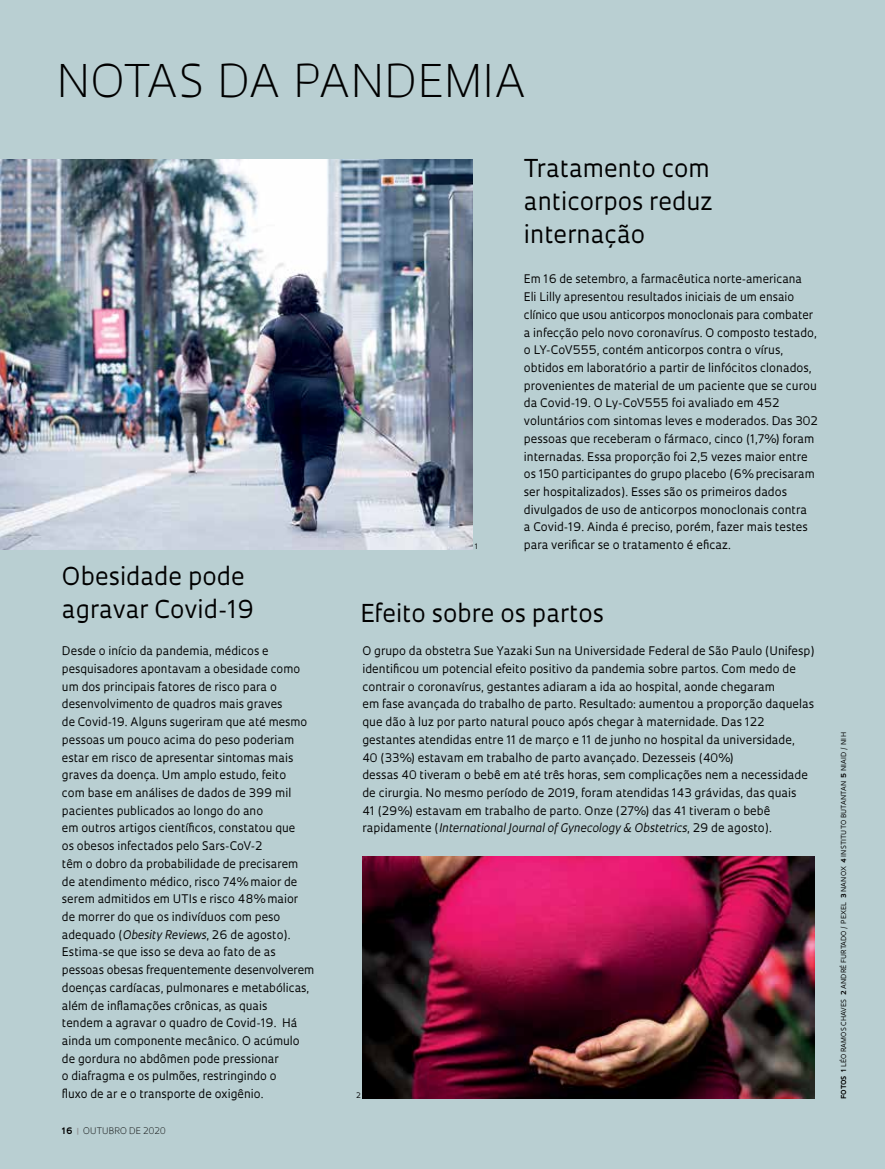
<style>
.page{position:relative;width:885px;height:1169px;background:#fff}
.page>*{position:absolute;margin:0;border:0;box-sizing:border-box;transform-origin:0 0}
.t1{font:300 43.8px "Oculum";color:#000}
.t2{font:24px/33px "Oculum";color:#000}
.t3{font:11.55px/17.7px "Oculum";color:#000}
.t4{font:300 8.7px "Oculum";letter-spacing:.005em;color:#000}
.t5{font:7.35px "Oculum";color:#000}
.t6{font:6.75px "Oculum";letter-spacing:.02em;color:#000}
.s1{font-style:italic}
.s2{font-weight:700}
.s3{font-weight:700;color:#939598}
</style>
<div class="page">
<div style="left:0;top:0;width:885px;height:1168px;background:#b9cfd2"></div>
<img style="left:0;top:159px;width:473px;height:390px">
<img style="left:362px;top:856px;width:452px;height:242px">
<h1 class="t1" style="left:57px;top:51px;width:471px">NOTAS DA PANDEMIA</h1>
<h2 class="t2" style="left:62px;top:558px;width:194px">Obesidade pode agravar Covid-19</h2>
<p class="t3" style="left:62px;top:642px;width:254px">Desde o início da pandemia, médicos e pesquisadores apontavam a obesidade como um dos principais fatores de risco para o desenvolvimento de quadros mais graves<br>de Covid-19. Alguns sugeriram que até mesmo pessoas um pouco acima do peso poderiam estar em risco de apresentar sintomas mais graves da doença. Um amplo estudo, feito<br>com base em análises de dados de 399 mil pacientes publicados ao longo do ano<br>em outros artigos científicos, constatou que<br>os obesos infectados pelo Sars-CoV-2<br>têm o dobro da probabilidade de precisarem de atendimento médico, risco 74% maior de serem admitidos em UTIs e risco 48% maior de morrer do que os indivíduos com peso adequado (<span class="s1">Obesity Reviews</span>, 26 de agosto).<br>Estima-se que isso se deva ao fato de as pessoas obesas frequentemente desenvolverem doenças cardíacas, pulmonares e metabólicas, além de inflamações crônicas, as quais<br>tendem a agravar o quadro de Covid-19. Há ainda um componente mecânico. O acúmulo de gordura no abdômen pode pressionar<br>o diafragma e os pulmões, restringindo o<br>fluxo de ar e o transporte de oxigênio.</p>
<p class="t4" style="left:62px;top:1124px;width:105px"><span class="s2">16</span> <span class="s3">|</span> OUTUBRO DE 2020</p>
<p class="t5" style="left:475px;top:541px;width:5px">1</p>
<h2 class="t2" style="left:524px;top:151px;width:191px">Tratamento com anticorpos reduz internação</h2>
<p class="t3" style="left:524px;top:270px;width:295px">Em 16 de setembro, a farmacêutica norte-americana<br>Eli Lilly apresentou resultados iniciais de um ensaio clínico que usou anticorpos monoclonais para combater a infecção pelo novo coronavírus. O composto testado, o LY-CoV555, contém anticorpos contra o vírus, obtidos em laboratório a partir de linfócitos clonados, provenientes de material de um paciente que se curou da Covid-19. O Ly-CoV555 foi avaliado em 452 voluntários com sintomas leves e moderados. Das 302 pessoas que receberam o fármaco, cinco (1,7%) foram internadas. Essa proporção foi 2,5 vezes maior entre os 150 participantes do grupo placebo (6% precisaram ser hospitalizados). Esses são os primeiros dados divulgados de uso de anticorpos monoclonais contra<br>a Covid-19. Ainda é preciso, porém, fazer mais testes para verificar se o tratamento é eficaz.</p>
<h2 class="t2" style="left:361px;top:595px;width:245px">Efeito sobre os partos</h2>
<p class="t3" style="left:362px;top:642px;width:454px">O grupo da obstetra Sue Yazaki Sun na Universidade Federal de São Paulo (Unifesp) identificou um potencial efeito positivo da pandemia sobre partos. Com medo de contrair o coronavírus, gestantes adiaram a ida ao hospital, aonde chegaram<br>em fase avançada do trabalho de parto. Resultado: aumentou a proporção daquelas que dão à luz por parto natural pouco após chegar à maternidade. Das 122 gestantes atendidas entre 11 de março e 11 de junho no hospital da universidade,<br>40 (33%) estavam em trabalho de parto avançado. Dezesseis (40%)<br>dessas 40 tiveram o bebê em até três horas, sem complicações nem a necessidade de cirurgia. No mesmo período de 2019, foram atendidas 143 grávidas, das quais<br>41 (29%) estavam em trabalho de parto. Onze (27%) das 41 tiveram o bebê rapidamente (<span class="s1">International Journal of Gynecology &amp; Obstetrics</span>, 29 de agosto).</p>
<p class="t5" style="left:356px;top:1090px;width:6px">2</p>
<p class="t6" style="left:839px;top:1098px;width:368px;rotate:-90deg"><span class="s2">FOTOS 1</span> LÉO RAMOS CHAVES <span class="s2">2</span> ANDRÉ FURTADO / PEXEL <span class="s2">3</span> NANOX <span class="s2">4</span> INSTITUTO BUTANTAN <span class="s2">5</span> NIAID / NIH</p>
</div>
